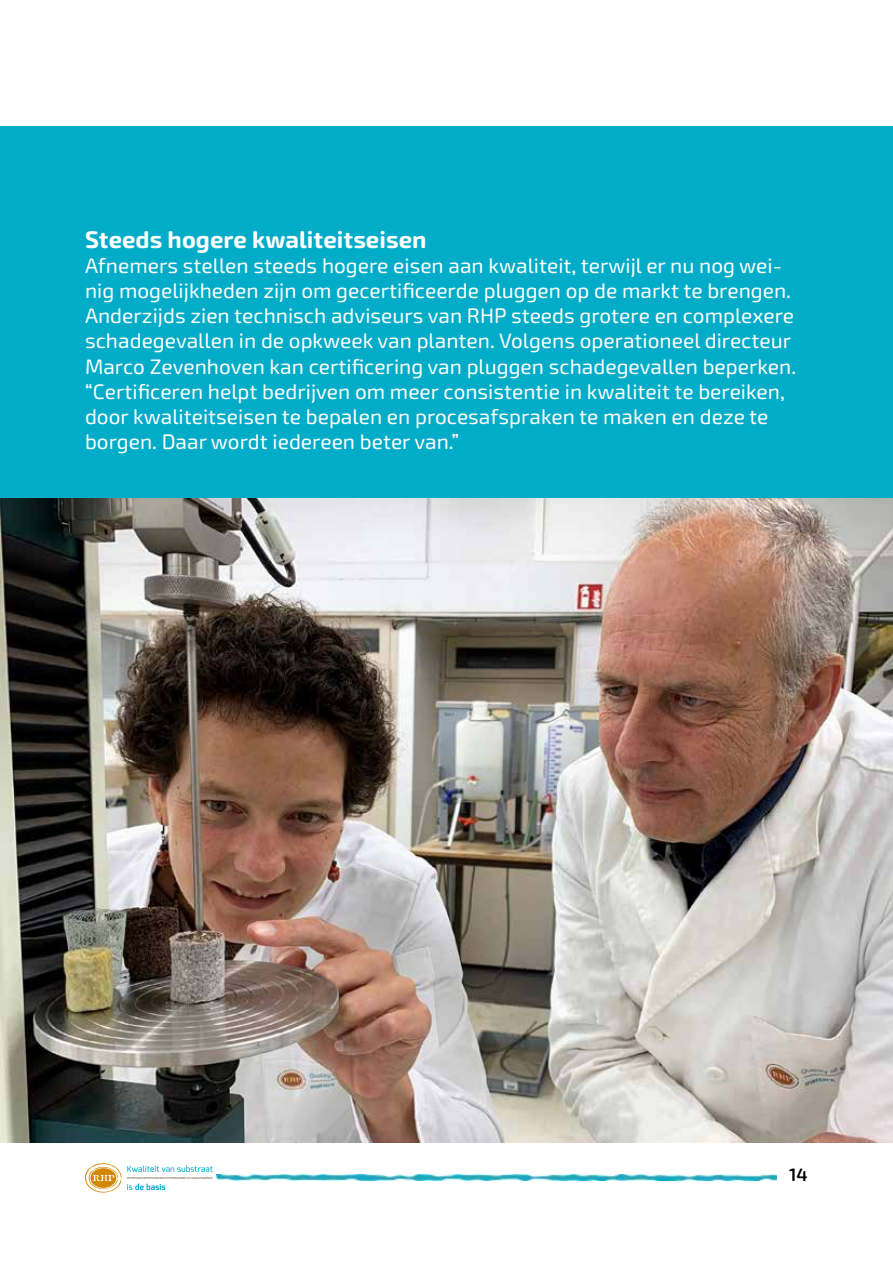
<style>
.page{position:relative;width:893px;height:1263px;background:#fff}
.page>*{position:absolute;margin:0;border:0;box-sizing:border-box;transform-origin:0 0}
.t1{font:700 24px "Exo Soft";color:#fff}
.t2{font:21px/25.2px "Exo Soft";color:#fff}
.t3{font:600 18px "Exo Soft";color:#000}
</style>
<div class="page">
<img style="left:217px;top:1174px;width:559px;height:6px">
<img style="left:0;top:498px;width:893px;height:644px">
<div style="left:1px;top:126px;width:892px;height:372px;background:#00acc8"></div>
<svg style="left:85px;top:1163px;width:128px;height:29px"></svg>
<p class="t1" style="left:85px;top:225px;width:343px">Steeds hogere kwaliteitseisen</p>
<p class="t2" style="left:85px;top:253px;width:713px">Afnemers stellen steeds hogere eisen aan kwaliteit, terwijl er nu nog wei&shy;nig mogelijkheden zijn om gecertificeerde pluggen op de markt te brengen.<br>Anderzijds zien technisch adviseurs van RHP steeds grotere en complexere schadegevallen in de opkweek van planten. Volgens operationeel directeur Marco Zevenhoven kan certificering van pluggen schadegevallen beperken. “Certificeren helpt bedrijven om meer consistentie in kwaliteit te bereiken, door kwaliteitseisen te bepalen en procesafspraken te maken en deze te borgen. Daar wordt iedereen beter van.”</p>
<p class="t3" style="left:789px;top:1164px;width:20px">14</p>
</div>
